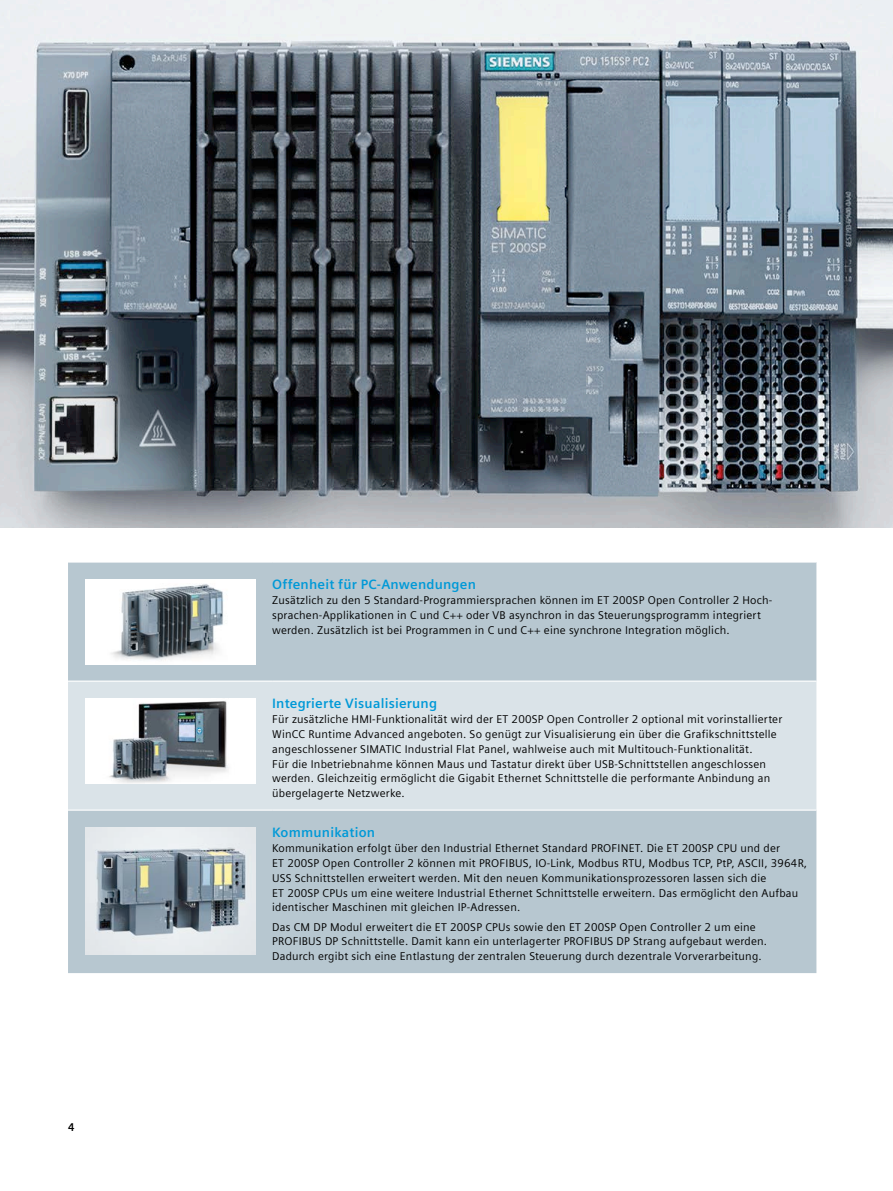
<style>
.page{position:relative;width:893px;height:1191px;background:#fff}
.page>*{position:absolute;margin:0;border:0;box-sizing:border-box;transform-origin:0 0}
.t1{font:700 13.5px "Siemens Sans Global";letter-spacing:.015em;color:#0099d7}
.t2{font:11.25px/14.9px "Siemens Sans Global";letter-spacing:.02em;color:#000}
.t3{font:700 11.25px "Siemens Sans Global";color:#000}
</style>
<div class="page">
<img style="left:0;top:0;width:893px;height:527px">
<div style="left:68px;top:562px;width:748px;height:411px;background:#b7c7d0"></div>
<div style="left:68px;top:681px;width:748px;height:128px;background:#dae3e8"></div>
<hr style="left:68px;top:680px;width:204px;height:1px;background:#fff">
<hr style="left:272px;top:680px;width:544px;height:1px;background:#fff">
<hr style="left:68px;top:809px;width:204px;height:1px;background:#fff">
<hr style="left:272px;top:809px;width:544px;height:1px;background:#fff">
<img style="left:85px;top:579px;width:170px;height:85px">
<img style="left:85px;top:698px;width:170px;height:85px">
<img style="left:85px;top:827px;width:170px;height:127px">
<p class="t3" style="left:68px;top:1120px;width:8px">4</p>
<p class="t1" style="left:272px;top:576px;width:205px">Offenheit für PC-Anwendungen</p>
<p class="t2" style="left:272px;top:593px;width:502px">Zusätzlich zu den 5 Standard-Programmiersprachen können im ET 200SP Open Controller 2 Hoch&shy;sprachen-Applikationen in C und C++ oder VB asynchron in das Steuerungsprogramm integriert werden. Zusätzlich ist bei Programmen in C und C++ eine synchrone Integration möglich.</p>
<p class="t1" style="left:272px;top:695px;width:167px">Integrierte Visualisierung</p>
<p class="t2" style="left:272px;top:712px;width:512px">Für zusätzliche HMI-Funktionalität wird der ET 200SP Open Controller 2 optional mit vorinstallierter WinCC Runtime Advanced angeboten. So genügt zur Visualisierung ein über die Grafikschnittstelle angeschlossener SIMATIC Industrial Flat Panel, wahlweise auch mit Multitouch-Funktionalität.<br>Für die Inbetriebnahme können Maus und Tastatur direkt über USB-Schnittstellen angeschlossen werden. Gleichzeitig ermöglicht die Gigabit Ethernet Schnittstelle die performante Anbindung an übergelagerte Netzwerke.</p>
<p class="t1" style="left:272px;top:824px;width:104px">Kommunikation</p>
<p class="t2" style="left:272px;top:841px;width:537px">Kommunikation erfolgt über den Industrial Ethernet Standard PROFINET. Die ET 200SP CPU und der<br>ET 200SP Open Controller 2 können mit PROFIBUS, IO-Link, Modbus RTU, Modbus TCP, PtP, ASCII, 3964R, USS Schnittstellen erweitert werden. Mit den neuen Kommunikationsprozessoren lassen sich die<br>ET 200SP CPUs um eine weitere Industrial Ethernet Schnittstelle erweitern. Das ermöglicht den Aufbau identischer Maschinen mit gleichen IP-Adressen.</p>
<p class="t2" style="left:272px;top:919px;width:497px">Das CM DP Modul erweitert die ET 200SP CPUs sowie den ET 200SP Open Controller 2 um eine<br>PROFIBUS DP Schnittstelle. Damit kann ein unterlagerter PROFIBUS DP Strang aufgebaut werden.<br>Dadurch ergibt sich eine Entlastung der zentralen Steuerung durch dezentrale Vorverarbeitung.</p>
</div>
